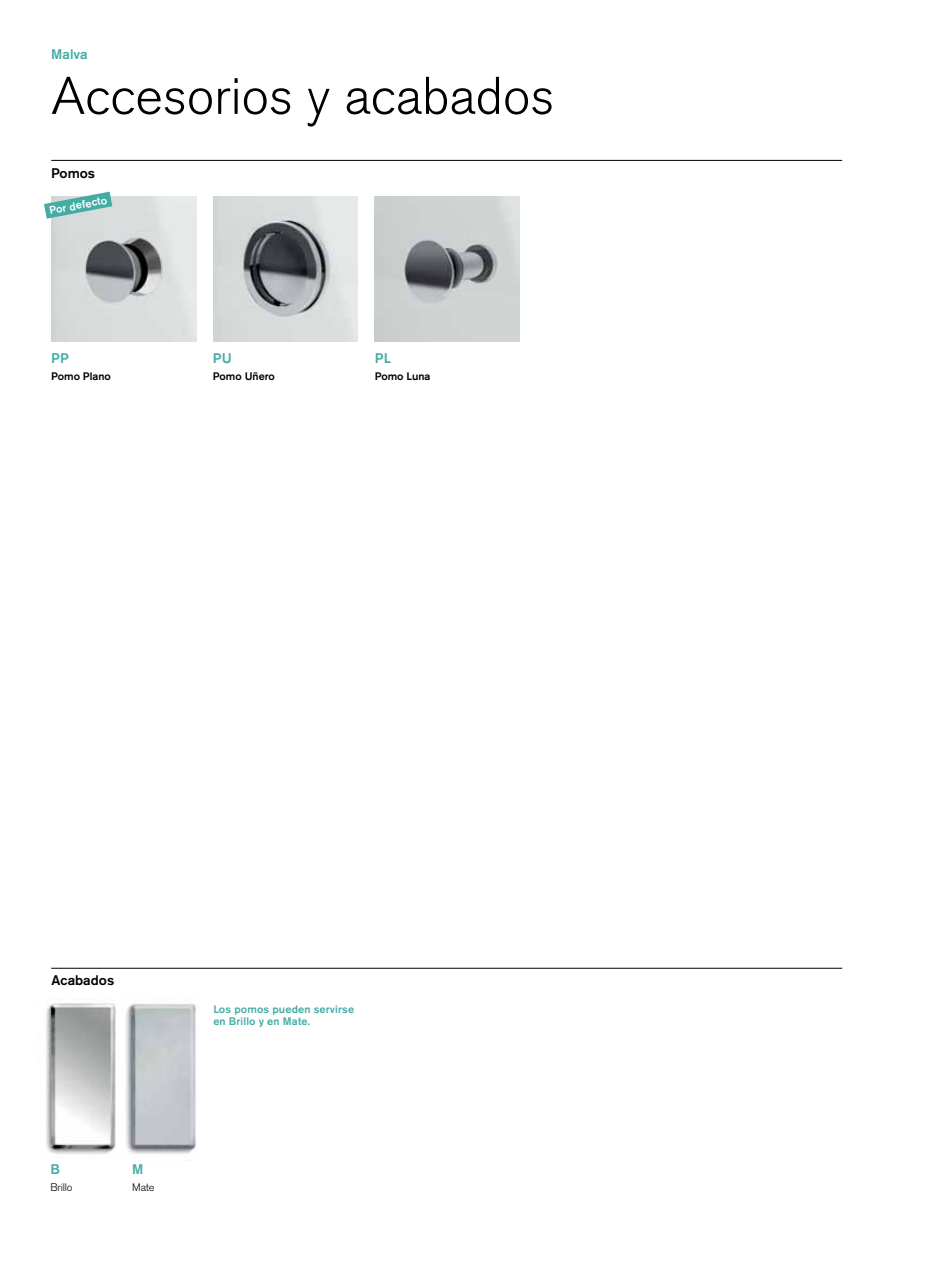
<style>
.page{position:relative;width:927px;height:1263px;background:#fff}
.page>*{position:absolute;margin:0;border:0;box-sizing:border-box;transform-origin:0 0}
.t1{font:300 52.5px "Akzidenz Grotesk BE";color:#000}
.t2{font:500 13.8px "Akzidenz Grotesk BE";color:#43aca5}
.t3{font:500 13.8px "Akzidenz Grotesk BE";color:#000}
.t4{font:500 10.95px "Akzidenz Grotesk BE";color:#fff}
.t5{font:500 10.8px/12px "Akzidenz Grotesk BE";letter-spacing:.015em;color:#43aca5}
.t6{font:500 10.8px "Akzidenz Grotesk BE";color:#000}
.t7{font:300 10.8px "Akzidenz Grotesk BE";letter-spacing:-.02em;color:#000}
</style>
<div class="page">
<img style="left:51px;top:196px;width:145px;height:145px">
<img style="left:213px;top:196px;width:145px;height:145px">
<img style="left:374px;top:196px;width:145px;height:145px">
<hr style="left:51px;top:968px;width:791px;height:1px;background:#000">
<svg style="left:44px;top:192px;width:68px;height:27px;background:#8dc7c3"></svg>
<hr style="left:51px;top:160px;width:791px;height:1px;background:#000">
<img style="left:46px;top:1003px;width:70px;height:151px">
<img style="left:126px;top:1003px;width:72px;height:151px">
<p class="t2" style="left:51px;top:45px;width:38px">Malva</p>
<h1 class="t1" style="left:51px;top:66px;width:505px">Accesorios y acabados</h1>
<p class="t3" style="left:51px;top:164px;width:45px">Pomos</p>
<p class="t4" style="left:48px;top:204px;width:60px;rotate:-11deg">Por defecto</p>
<p class="t2" style="left:51px;top:350px;width:19px">PP</p>
<p class="t6" style="left:51px;top:370px;width:61px">Pomo Plano</p>
<p class="t2" style="left:213px;top:350px;width:21px">PU</p>
<p class="t6" style="left:213px;top:370px;width:63px">Pomo Uñero</p>
<p class="t2" style="left:375px;top:350px;width:18px">PL</p>
<p class="t6" style="left:375px;top:370px;width:57px">Pomo Luna</p>
<p class="t3" style="left:51px;top:972px;width:64px">Acabados</p>
<p class="t2" style="left:50px;top:1160px;width:11px">B</p>
<p class="t7" style="left:50px;top:1181px;width:24px">Brillo</p>
<p class="t2" style="left:132px;top:1160px;width:13px">M</p>
<p class="t7" style="left:132px;top:1181px;width:24px">Mate</p>
<p class="t5" style="left:213px;top:1003px;width:142px">Los pomos pueden servirse en Brillo y en Mate.</p>
</div>
